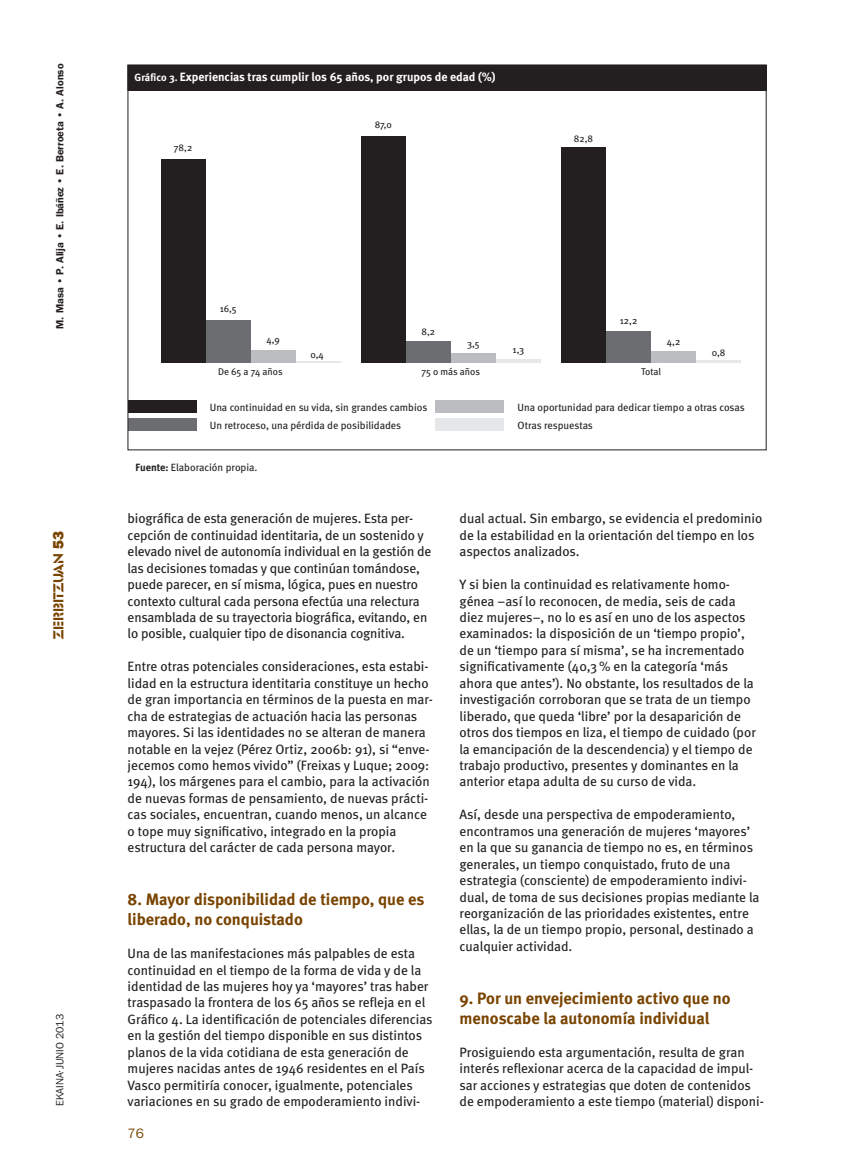
<style>
.page{position:relative;width:851px;height:1170px;background:#fff}
.page>*{position:absolute;margin:0;border:0;box-sizing:border-box;transform-origin:0 0}
.Tit01{font:700 16.5px/20.1px "Meta";color:#794400}
.t1{font:15px "Glaser Ste D";color:#794400}
.Texto{font:13.5px/16.5px "Meta";color:#231f20}
.t2{font:13.5px "Franklin Gothic IT Cby BT";color:#794400}
.t3{font:700 12px "Meta";color:#fff}
.t4{font:10.5px/17.7px "Meta";color:#231f20}
.t5{font:600 10.5px "Franklin Gothic";color:#231f20}
.t6{font:10.5px "Franklin Gothic IT Cby BT";color:#231f20}
.t7{font:9.75px "Meta";color:#231f20}
.s1{font-family:"Franklin Gothic";font-weight:800}
.s2{font-size:10.5px}
.s3{font-weight:700}
</style>
<div class="page">
<div style="left:128px;top:65px;width:638px;height:25px;background:#231f20"></div>
<div style="left:128px;top:400px;width:68px;height:13px;background:#231f20"></div>
<div style="left:128px;top:418px;width:68px;height:13px;background:#6c6d70"></div>
<div style="left:161px;top:159px;width:45px;height:204px;background:#231f20"></div>
<div style="left:206px;top:320px;width:44px;height:43px;background:#6c6d70"></div>
<div style="left:250px;top:350px;width:45px;height:13px;background:#bcbdc0"></div>
<hr style="left:295px;top:362px;width:45px;height:1px;background:#e6e7e9">
<div style="left:436px;top:400px;width:68px;height:13px;background:#bcbdc0"></div>
<div style="left:436px;top:418px;width:68px;height:13px;background:#e6e7e9"></div>
<div style="left:361px;top:137px;width:45px;height:226px;background:#231f20"></div>
<div style="left:406px;top:341px;width:45px;height:22px;background:#6c6d70"></div>
<div style="left:451px;top:353px;width:45px;height:10px;background:#bcbdc0"></div>
<hr style="left:496px;top:359px;width:44px;height:4px;background:#e6e7e9">
<div style="left:561px;top:147px;width:45px;height:216px;background:#231f20"></div>
<div style="left:606px;top:331px;width:45px;height:32px;background:#6c6d70"></div>
<div style="left:651px;top:351px;width:45px;height:12px;background:#bcbdc0"></div>
<hr style="left:696px;top:360px;width:45px;height:3px;background:#e6e7e9">
<p class="t5" style="left:54px;top:329px;width:266px;rotate:-90deg">M. Masa • P. Alija • E. Ibáñez • E. Berroeta • A. Alonso</p>
<p class="t1" style="left:50px;top:639px;width:110px;rotate:-90deg">ZERBITZUAN <span class="s1">53</span></p>
<p class="t6" style="left:53px;top:1105px;width:93px;rotate:-90deg">EKAINA·JUNIO 2013</p>
<p class="t3" style="left:134px;top:70px;width:362px"><span class="s2">Gráfico 3.</span> Experiencias tras cumplir los 65 años, por grupos de edad (%)</p>
<p class="t7" style="left:174px;top:141px;width:20px">78,2</p>
<p class="t7" style="left:374px;top:119px;width:19px">87,0</p>
<p class="t7" style="left:574px;top:133px;width:21px">82,8</p>
<p class="t7" style="left:220px;top:303px;width:18px">16,5</p>
<p class="t7" style="left:266px;top:334px;width:15px">4,9</p>
<p class="t7" style="left:310px;top:348px;width:15px">0,4</p>
<p class="t7" style="left:421px;top:326px;width:15px">8,2</p>
<p class="t7" style="left:467px;top:338px;width:14px">3,5</p>
<p class="t7" style="left:619px;top:315px;width:19px">12,2</p>
<p class="t7" style="left:666px;top:336px;width:15px">4,2</p>
<p class="t7" style="left:512px;top:344px;width:13px">1,3</p>
<p class="t7" style="left:711px;top:347px;width:15px">0,8</p>
<p class="t7" style="left:421px;top:366px;width:60px">75 o más años</p>
<p class="t7" style="left:641px;top:366px;width:21px">Total</p>
<p class="t4" style="left:517px;top:398px;width:228px">Una oportunidad para dedicar tiempo a otras cosas<br>Otras respuestas</p>
<p class="t7" style="left:218px;top:366px;width:66px">De 65 a 74 años</p>
<p class="t4" style="left:210px;top:398px;width:219px">Una continuidad en su vida, sin grandes cambios<br>Un retroceso, una pérdida de posibilidades</p>
<p class="t4" style="left:135px;top:458px;width:123px"><span class="s3">Fuente:</span> Elaboración propia.</p>
<p class="Texto" style="left:128px;top:510px;width:305px">biográfica de esta generación de mujeres. Esta per&shy;cepción de continuidad identitaria, de un sostenido y elevado nivel de autonomía individual en la gestión de las decisiones tomadas y que continúan tomándose, puede parecer, en sí misma, lógica, pues en nuestro contexto cultural cada persona efectúa una relectura ensamblada de su trayectoria biográfica, evitando, en lo posible, cualquier tipo de disonancia cognitiva.</p>
<p class="Texto" style="left:128px;top:658px;width:307px">Entre otras potenciales consideraciones, esta estabi&shy;lidad en la estructura identitaria constituye un hecho de gran importancia en términos de la puesta en mar&shy;cha de estrategias de actuación hacia las personas mayores. Si las identidades no se alteran de manera notable en la vejez (Pérez Ortiz, 2006b: 91), si “enve&shy;jecemos como hemos vivido” (Freixas y Luque; 2009:<br>194), los márgenes para el cambio, para la activación de nuevas formas de pensamiento, de nuevas prácti&shy;cas sociales, encuentran, cuando menos, un alcance o tope muy significativo, integrado en la propia estructura del carácter de cada persona mayor.</p>
<p class="Tit01" style="left:128px;top:889px;width:298px">8. Mayor disponibilidad de tiempo, que es liberado, no conquistado</p>
<p class="Texto" style="left:128px;top:944px;width:306px">Una de las manifestaciones más palpables de esta continuidad en el tiempo de la forma de vida y de la identidad de las mujeres hoy ya ‘mayores’ tras haber traspasado la frontera de los 65 años se refleja en el Gráfico 4. La identificación de potenciales diferencias en la gestión del tiempo disponible en sus distintos planos de la vida cotidiana de esta generación de mujeres nacidas antes de 1946 residentes en el País Vasco permitiría conocer, igualmente, potenciales variaciones en su grado de empoderamiento indivi-</p>
<p class="t2" style="left:128px;top:1125px;width:18px">76</p>
<p class="Texto" style="left:459px;top:510px;width:304px">dual actual. Sin embargo, se evidencia el predominio de la estabilidad en la orientación del tiempo en los aspectos analizados.</p>
<p class="Texto" style="left:459px;top:576px;width:298px">Y si bien la continuidad es relativamente homo&shy;génea –así lo reconocen, de media, seis de cada diez mujeres–, no lo es así en uno de los aspectos examinados: la disposición de un ‘tiempo propio’, de un ‘tiempo para sí misma’, se ha incrementado significativamente (40,3 % en la categoría ‘más ahora que antes’). No obstante, los resultados de la investigación corroboran que se trata de un tiempo liberado, que queda ‘libre’ por la desaparición de otros dos tiempos en liza, el tiempo de cuidado (por la emancipación de la descendencia) y el tiempo de trabajo productivo, presentes y dominantes en la anterior etapa adulta de su curso de vida.</p>
<p class="Texto" style="left:459px;top:806px;width:301px">Así, desde una perspectiva de empoderamiento, encontramos una generación de mujeres ‘mayores’ en la que su ganancia de tiempo no es, en términos generales, un tiempo conquistado, fruto de una estrategia (consciente) de empoderamiento indivi&shy;dual, de toma de sus decisiones propias mediante la reorganización de las prioridades existentes, entre ellas, la de un tiempo propio, personal, destinado a cualquier actividad.</p>
<p class="Tit01" style="left:459px;top:987px;width:272px">9. Por un envejecimiento activo que no menoscabe la autonomía individual</p>
<p class="Texto" style="left:459px;top:1043px;width:306px">Prosiguiendo esta argumentación, resulta de gran interés reflexionar acerca de la capacidad de impul&shy;sar acciones y estrategias que doten de contenidos de empoderamiento a este tiempo (material) disponi-</p>
</div>
